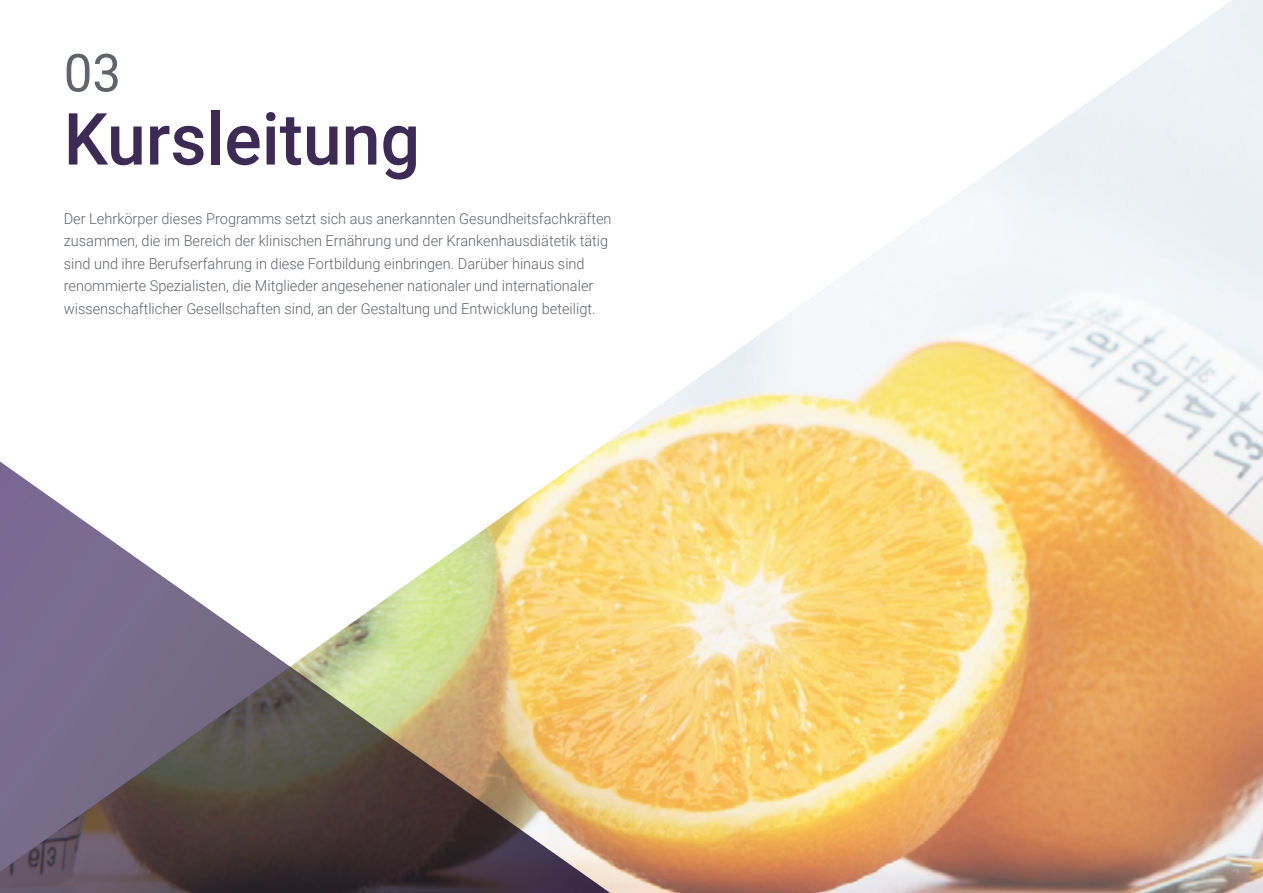
<style>
.page{position:relative;width:1263px;height:893px;background:#fff}
.page>*{position:absolute;margin:0;border:0;box-sizing:border-box;transform-origin:0 0}
.t1{font:500 72px "Roboto";color:#3d2b56}
.t2{font:52.5px "Roboto";color:#61646a}
.t3{font:300 15px/22.5px "Roboto";color:#61646a}
</style>
<div class="page">
<img style="left:602px;top:0;width:661px;height:893px">
<svg style="left:0;top:446px;width:640px;height:447px"></svg>
<h2 class="t2" style="left:64px;top:36px;width:59px">03</h2>
<h1 class="t1" style="left:64px;top:89px;width:358px">Kursleitung</h1>
<p class="t3" style="left:64px;top:207px;width:549px">Der Lehrkörper dieses Programms setzt sich aus anerkannten Gesundheitsfachkräften zusammen, die im Bereich der klinischen Ernährung und der Krankenhausdiätetik tätig sind und ihre Berufserfahrung in diese Fortbildung einbringen. Darüber hinaus sind renommierte Spezialisten, die Mitglieder angesehener nationaler und internationaler wissenschaftlicher Gesellschaften sind, an der Gestaltung und Entwicklung beteiligt.</p>
</div>
